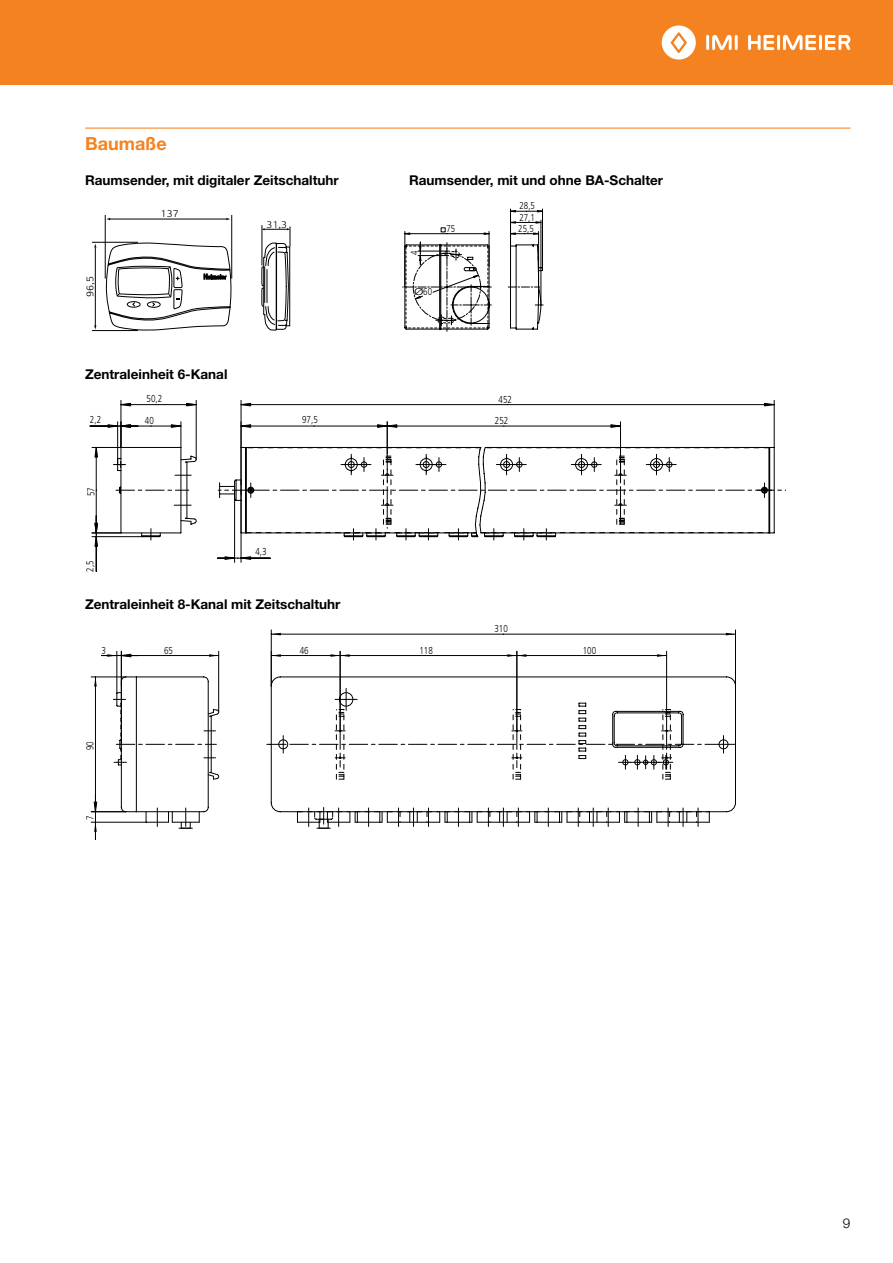
<style>
.page{position:relative;width:893px;height:1263px;background:#fff}
.page>*{position:absolute;margin:0;border:0;box-sizing:border-box;transform-origin:0 0}
.t1{font:700 18px "Helvetica Neue LT Std";color:#f58220}
.t2{font:700 13.5px "Helvetica Neue LT Std";color:#000}
.t3{font:300 13.5px "Helvetica Neue LTW1 G";color:#000}
.t4{font:300 10.05px "Frutiger LT Com";color:#000;scale:.8 1}
.t5{font:300 9.9px "Frutiger LT Com";color:#000;scale:.8 1}
.t6{font:300 9.9px "Praxis LT Pro";color:#000}
.t7{font:300 9.9px "Frutiger LT Com";color:#000;scale:1.33 1}
</style>
<div class="page">
<div style="left:0;top:0;width:893px;height:85px;background:#f58220"></div>
<hr style="left:706px;top:35px;width:3px;height:15px;background:#fff">
<hr style="left:735px;top:35px;width:3px;height:15px;background:#fff">
<svg style="left:712px;top:35px;width:20px;height:15px"></svg>
<svg style="left:662px;top:25px;width:34px;height:35px"></svg>
<hr style="left:777px;top:35px;width:3px;height:15px;background:#fff">
<svg style="left:748px;top:35px;width:26px;height:15px"></svg>
<hr style="left:819px;top:35px;width:3px;height:15px;background:#fff">
<svg style="left:783px;top:35px;width:33px;height:15px"></svg>
<svg style="left:825px;top:35px;width:25px;height:15px"></svg>
<hr style="left:85px;top:128px;width:765px;height:1px;background:#f58220">
<hr style="left:542px;top:209px;width:1px;height:60px;background:#000">
<hr style="left:510px;top:209px;width:1px;height:38px;background:#000">
<svg style="left:511px;top:210px;width:31px;height:2px"></svg>
<svg style="left:403px;top:220px;width:140px;height:111px"></svg>
<hr style="left:95px;top:247px;width:1px;height:79px;background:#000">
<hr style="left:92px;top:330px;width:46px;height:1px;background:#000">
<hr style="left:92px;top:242px;width:46px;height:1px;background:#000">
<hr style="left:109px;top:219px;width:118px;height:1px;background:#000">
<hr style="left:105px;top:215px;width:1px;height:64px;background:#000">
<hr style="left:231px;top:215px;width:1px;height:64px;background:#000">
<hr style="left:262px;top:225px;width:1px;height:41px;background:#000">
<svg style="left:261px;top:226px;width:30px;height:105px"></svg>
<svg style="left:106px;top:242px;width:126px;height:89px"></svg>
<hr style="left:159px;top:404px;width:37px;height:1px;background:#000">
<hr style="left:121px;top:404px;width:38px;height:1px;background:#000">
<hr style="left:196px;top:400px;width:1px;height:60px;background:#000">
<hr style="left:121px;top:400px;width:1px;height:47px;background:#000">
<svg style="left:120px;top:402px;width:11px;height:5px"></svg>
<svg style="left:186px;top:402px;width:11px;height:5px"></svg>
<hr style="left:96px;top:537px;width:1px;height:34px;background:#000">
<hr style="left:241px;top:447px;width:1px;height:115px;background:#000">
<hr style="left:234px;top:490px;width:1px;height:72px;background:#000">
<svg style="left:217px;top:556px;width:53px;height:4px"></svg>
<hr style="left:241px;top:404px;width:267px;height:1px;background:#000">
<hr style="left:508px;top:404px;width:266px;height:1px;background:#000">
<hr style="left:241px;top:400px;width:1px;height:47px;background:#000">
<hr style="left:774px;top:400px;width:1px;height:47px;background:#000">
<svg style="left:764px;top:402px;width:11px;height:5px"></svg>
<svg style="left:240px;top:402px;width:12px;height:5px"></svg>
<svg style="left:90px;top:422px;width:696px;height:125px"></svg>
<svg style="left:117px;top:446px;width:658px;height:92px"></svg>
<hr style="left:116px;top:651px;width:1px;height:42px;background:#000">
<hr style="left:95px;top:677px;width:1px;height:67px;background:#000">
<hr style="left:95px;top:744px;width:1px;height:68px;background:#000">
<hr style="left:91px;top:676px;width:35px;height:1px;background:#000">
<svg style="left:94px;top:677px;width:3px;height:9px"></svg>
<hr style="left:91px;top:811px;width:35px;height:1px;background:#000">
<hr style="left:91px;top:822px;width:55px;height:1px;background:#000">
<svg style="left:93px;top:795px;width:5px;height:44px"></svg>
<hr style="left:503px;top:634px;width:232px;height:1px;background:#000">
<hr style="left:271px;top:634px;width:232px;height:1px;background:#000">
<hr style="left:735px;top:630px;width:1px;height:56px;background:#000">
<hr style="left:271px;top:630px;width:1px;height:56px;background:#000">
<svg style="left:272px;top:633px;width:9px;height:2px"></svg>
<svg style="left:726px;top:633px;width:9px;height:2px"></svg>
<hr style="left:271px;top:655px;width:35px;height:1px;background:#000">
<hr style="left:306px;top:655px;width:34px;height:1px;background:#000">
<svg style="left:271px;top:654px;width:10px;height:3px"></svg>
<hr style="left:340px;top:655px;width:88px;height:1px;background:#000">
<hr style="left:428px;top:655px;width:89px;height:1px;background:#000">
<hr style="left:340px;top:651px;width:1px;height:80px;background:#000">
<svg style="left:330px;top:654px;width:20px;height:3px"></svg>
<hr style="left:517px;top:655px;width:75px;height:1px;background:#000">
<hr style="left:592px;top:655px;width:75px;height:1px;background:#000">
<hr style="left:516px;top:651px;width:1px;height:75px;background:#000">
<hr style="left:666px;top:651px;width:1px;height:75px;background:#000">
<svg style="left:657px;top:654px;width:10px;height:3px"></svg>
<svg style="left:507px;top:654px;width:19px;height:3px"></svg>
<hr style="left:121px;top:655px;width:49px;height:1px;background:#000">
<hr style="left:170px;top:655px;width:49px;height:1px;background:#000">
<hr style="left:121px;top:651px;width:1px;height:93px;background:#000">
<hr style="left:218px;top:651px;width:1px;height:61px;background:#000">
<svg style="left:209px;top:654px;width:10px;height:3px"></svg>
<svg style="left:102px;top:653px;width:36px;height:5px"></svg>
<svg style="left:116px;top:676px;width:620px;height:153px"></svg>
<h1 class="t1" style="left:85px;top:132px;width:83px">Baumaße</h1>
<p class="t2" style="left:85px;top:172px;width:255px">Raumsender, mit digitaler Zeitschaltuhr</p>
<p class="t2" style="left:409px;top:172px;width:255px">Raumsender, mit und ohne BA-Schalter</p>
<p class="t6" style="left:84px;top:297px;width:22px;rotate:-90deg">96,5</p>
<p class="t6" style="left:161px;top:208px;width:20px">137</p>
<p class="t6" style="left:266px;top:219px;width:22px">31,3</p>
<p class="t5" style="left:409px;top:255px;width:7px;rotate:-90deg">4</p>
<p class="t7" style="left:414px;top:285px;width:15px">Ø60</p>
<p class="t5" style="left:520px;top:200px;width:21px">28,5</p>
<p class="t5" style="left:519px;top:211px;width:21px">27,1</p>
<p class="t5" style="left:446px;top:223px;width:13px">75</p>
<p class="t5" style="left:518px;top:223px;width:21px">25,5</p>
<p class="t2" style="left:85px;top:366px;width:144px">Zentraleinheit 6-Kanal</p>
<p class="t4" style="left:147px;top:393px;width:21px">50,2</p>
<p class="t4" style="left:90px;top:414px;width:16px">2,2</p>
<p class="t4" style="left:145px;top:415px;width:13px">40</p>
<p class="t4" style="left:85px;top:496px;width:13px;rotate:-90deg">57</p>
<p class="t4" style="left:84px;top:571px;width:16px;rotate:-90deg">2,5</p>
<p class="t4" style="left:255px;top:546px;width:16px">4,3</p>
<p class="t4" style="left:499px;top:393px;width:18px">452</p>
<p class="t4" style="left:302px;top:414px;width:21px">97,5</p>
<p class="t4" style="left:495px;top:415px;width:18px">252</p>
<p class="t2" style="left:85px;top:596px;width:257px">Zentraleinheit 8-Kanal mit Zeitschaltuhr</p>
<p class="t4" style="left:494px;top:623px;width:18px">310</p>
<p class="t4" style="left:102px;top:644px;width:7px">3</p>
<p class="t4" style="left:84px;top:750px;width:13px;rotate:-90deg">90</p>
<p class="t4" style="left:84px;top:820px;width:7px;rotate:-90deg">7</p>
<p class="t4" style="left:164px;top:644px;width:13px">65</p>
<p class="t4" style="left:300px;top:644px;width:13px">46</p>
<p class="t4" style="left:419px;top:644px;width:18px">118</p>
<p class="t4" style="left:583px;top:644px;width:18px">100</p>
<p class="t3" style="left:843px;top:1215px;width:9px">9</p>
</div>
